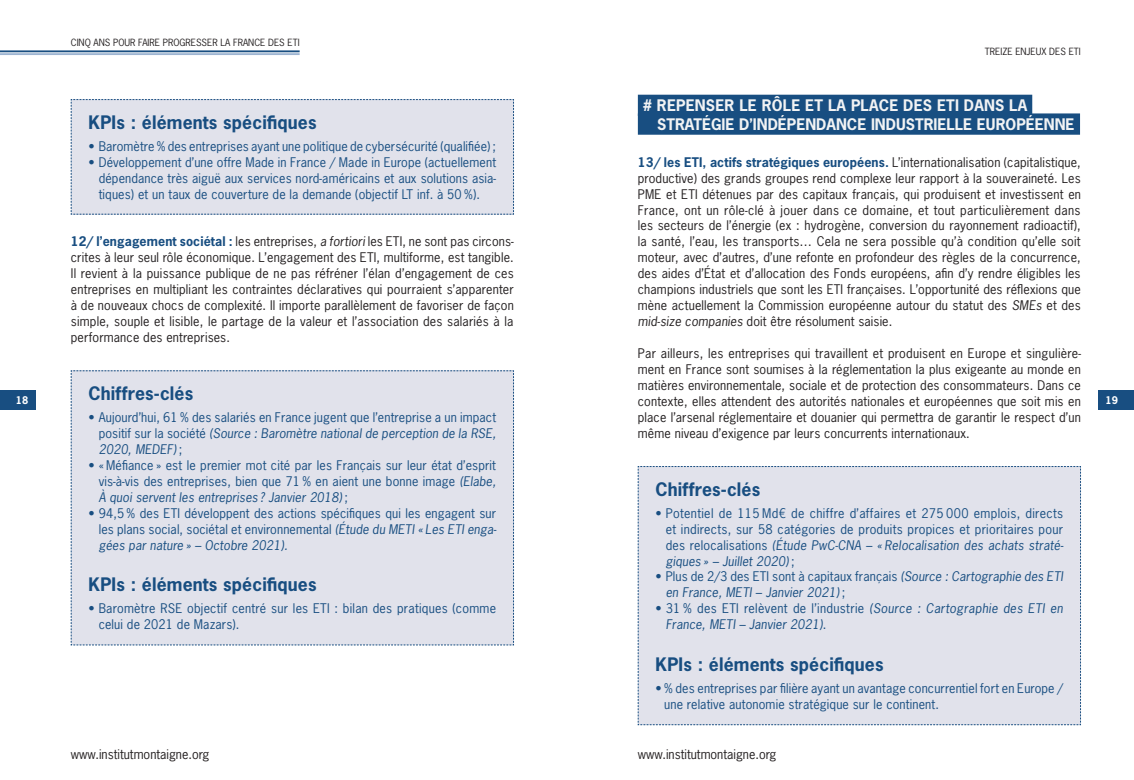
<style>
.page{position:relative;width:1134px;height:780px;background:#fff}
.page>*{position:absolute;margin:0;border:0;box-sizing:border-box;transform-origin:0 0}
.t1{font:700 17.5px "News Gothic Std";letter-spacing:.01em;color:#184e81}
.t2{font:700 15px/18.8px "News Gothic Std";color:#f2f3f4}
.t3{font:12.5px/16px "News Gothic Std";letter-spacing:.01em;color:#231f20;text-align:justify}
.t4{font:12.5px/16px "News Gothic Std";letter-spacing:.01em;color:#184e81;text-align:justify}
.t5{font:italic 12.5px/16px "News Gothic Std";letter-spacing:.01em;color:#184e81}
.t6{font:700 10px "News Gothic Std";color:#fff}
.t7{font:9.38px "News Gothic Std";color:#231f20}
.s1{font-weight:700;color:#184e81}
.s2{font-style:italic}
.s3{font-style:normal}
</style>
<div class="page">
<div style="left:0;top:390px;width:35px;height:19px;background:#184e81"></div>
<div style="left:1098px;top:390px;width:36px;height:19px;background:#184e81"></div>
<hr style="left:0;top:50px;width:300px;height:2px;background:#184e81">
<hr style="left:0;top:53px;width:300px;height:2px;background:#9db4d1">
<div style="left:71px;top:99px;width:443px;height:116px;background:#e1e2eb"></div>
<div style="left:71px;top:370px;width:443px;height:275px;background:#e1e2eb"></div>
<div style="left:637px;top:466px;width:444px;height:259px;background:#e1e2eb"></div>
<div style="left:638px;top:95px;width:394px;height:21px;background:#184e81"></div>
<div style="left:638px;top:113px;width:442px;height:22px;background:#184e81"></div>
<p class="t7" style="left:71px;top:37px;width:230px">CINQ ANS POUR FAIRE PROGRESSER LA FRANCE DES ETI</p>
<p class="t7" style="left:985px;top:45px;width:97px">TREIZE ENJEUX DES ETI</p>
<p class="t2" style="left:657px;top:96px;width:419px;text-indent:-14px"># REPENSER LE RÔLE ET LA PLACE DES ETI DANS LA<br>STRATÉGIE D’INDÉPENDANCE INDUSTRIELLE EUROPÉENNE</p>
<p class="t3" style="left:638px;top:154px;width:445px"><span class="s1">13/ les ETI, actifs stratégiques européens.</span> L’internationalisation (capitalistique, productive) des grands groupes rend complexe leur rapport à la souveraineté. Les PME et ETI détenues par des capitaux français, qui produisent et investissent en France, ont un rôle-clé à jouer dans ce domaine, et tout particulièrement dans les secteurs de l’énergie (ex : hydrogène, conversion du rayonnement radioactif), la santé, l’eau, les transports… Cela ne sera possible qu’à condition qu’elle soit moteur, avec d’autres, d’une refonte en profondeur des règles de la concurrence, des aides d’État et d’allocation des Fonds européens, afin d’y rendre éligibles les champions industriels que sont les ETI françaises. L’opportunité des réflexions que mène actuellement la Commission européenne autour du statut des <span class="s2">SMEs</span> et des <span class="s2">mid-size companies</span> doit être résolument saisie.</p>
<p class="t3" style="left:638px;top:345px;width:445px">Par ailleurs, les entreprises qui travaillent et produisent en Europe et singulière&shy;ment en France sont soumises à la réglementation la plus exigeante au monde en matières environnementale, sociale et de protection des consommateurs. Dans ce contexte, elles attendent des autorités nationales et européennes que soit mis en place l’arsenal réglementaire et douanier qui permettra de garantir le respect d’un même niveau d’exigence par leurs concurrents internationaux.</p>
<h1 class="t1" style="left:89px;top:111px;width:230px">KPIs : éléments spécifiques</h1>
<p class="t4" style="left:89px;top:138px;width:409px">• Baromètre % des entreprises ayant une politique de cybersécurité (qualifiée) ;</p>
<p class="t4" style="left:99px;top:154px;width:399px;text-indent:-10px">• Développement d’une offre Made in France / Made in Europe (actuellement dépendance très aiguë aux services nord-américains et aux solutions asia&shy;tiques) et un taux de couverture de la demande (objectif LT inf. à 50 %).</p>
<p class="t3" style="left:71px;top:233px;width:445px"><span class="s1">12/ l’engagement sociétal :</span> les entreprises, <span class="s2">a fortiori</span> les ETI, ne sont pas circons&shy;crites à leur seul rôle économique. L’engagement des ETI, multiforme, est tangible.<br>Il revient à la puissance publique de ne pas réfréner l’élan d’engagement de ces entreprises en multipliant les contraintes déclaratives qui pourraient s’apparenter à de nouveaux chocs de complexité. Il importe parallèlement de favoriser de façon simple, souple et lisible, le partage de la valeur et l’association des salariés à la performance des entreprises.</p>
<h1 class="t1" style="left:89px;top:382px;width:106px">Chiffres-clés</h1>
<p class="t4" style="left:99px;top:409px;width:399px;text-indent:-10px">• Aujourd’hui, 61 % des salariés en France jugent que l’entreprise a un impact positif sur la société <span class="s2">(Source : Baromètre national de perception de la RSE, 2020, MEDEF)</span> ;</p>
<p class="t4" style="left:99px;top:457px;width:399px;text-indent:-10px">• « Méfiance » est le premier mot cité par les Français sur leur état d’esprit vis-à-vis des entreprises, bien que 71 % en aient une bonne image <span class="s2">(Elabe, À quoi servent les entreprises ? Janvier 2018)</span> ;</p>
<p class="t4" style="left:99px;top:505px;width:399px;text-indent:-10px">• 94,5 % des ETI développent des actions spécifiques qui les engagent sur les plans social, sociétal et environnemental <span class="s2">(Étude du METI « Les ETI enga&shy;gées par nature » – Octobre 2021).</span></p>
<h1 class="t1" style="left:89px;top:573px;width:230px">KPIs : éléments spécifiques</h1>
<p class="t4" style="left:99px;top:600px;width:399px;text-indent:-10px">• Baromètre RSE objectif centré sur les ETI : bilan des pratiques (comme celui de 2021 de Mazars).</p>
<p class="t6" style="left:16px;top:393px;width:14px">18</p>
<p class="t6" style="left:1106px;top:393px;width:14px">19</p>
<h1 class="t1" style="left:656px;top:477px;width:106px">Chiffres-clés</h1>
<p class="t4" style="left:666px;top:505px;width:399px;text-indent:-10px">• Potentiel de 115 Md€ de chiffre d’affaires et 275 000 emplois, directs et indirects, sur 58 catégories de produits propices et prioritaires pour des relocalisations <span class="s2">(Étude PwC-CNA – « Relocalisation des achats straté&shy;giques » – Juillet 2020)</span> ;</p>
<p class="t5" style="left:666px;top:569px;width:399px;text-indent:-10px"><span class="s3">• Plus de 2/3 des ETI sont à capitaux français</span> (Source : Cartographie des ETI en France, METI – Janvier 2021) <span class="s3">;</span></p>
<p class="t5" style="left:666px;top:601px;width:399px;text-indent:-10px"><span class="s3">• 31 % des ETI relèvent de l’industrie</span> (Source : Cartographie des ETI en<br>France, METI – Janvier 2021)<span class="s3">.</span></p>
<h1 class="t1" style="left:656px;top:652px;width:230px">KPIs : éléments spécifiques</h1>
<p class="t4" style="left:664px;top:680px;width:400px;text-indent:-9px">• % des entreprises par filière ayant un avantage concurrentiel fort en Europe / une relative autonomie stratégique sur le continent.</p>
<p class="t3" style="left:71px;top:745px;width:140px">www.institutmontaigne.org</p>
<p class="t3" style="left:638px;top:745px;width:140px">www.institutmontaigne.org</p>
</div>
